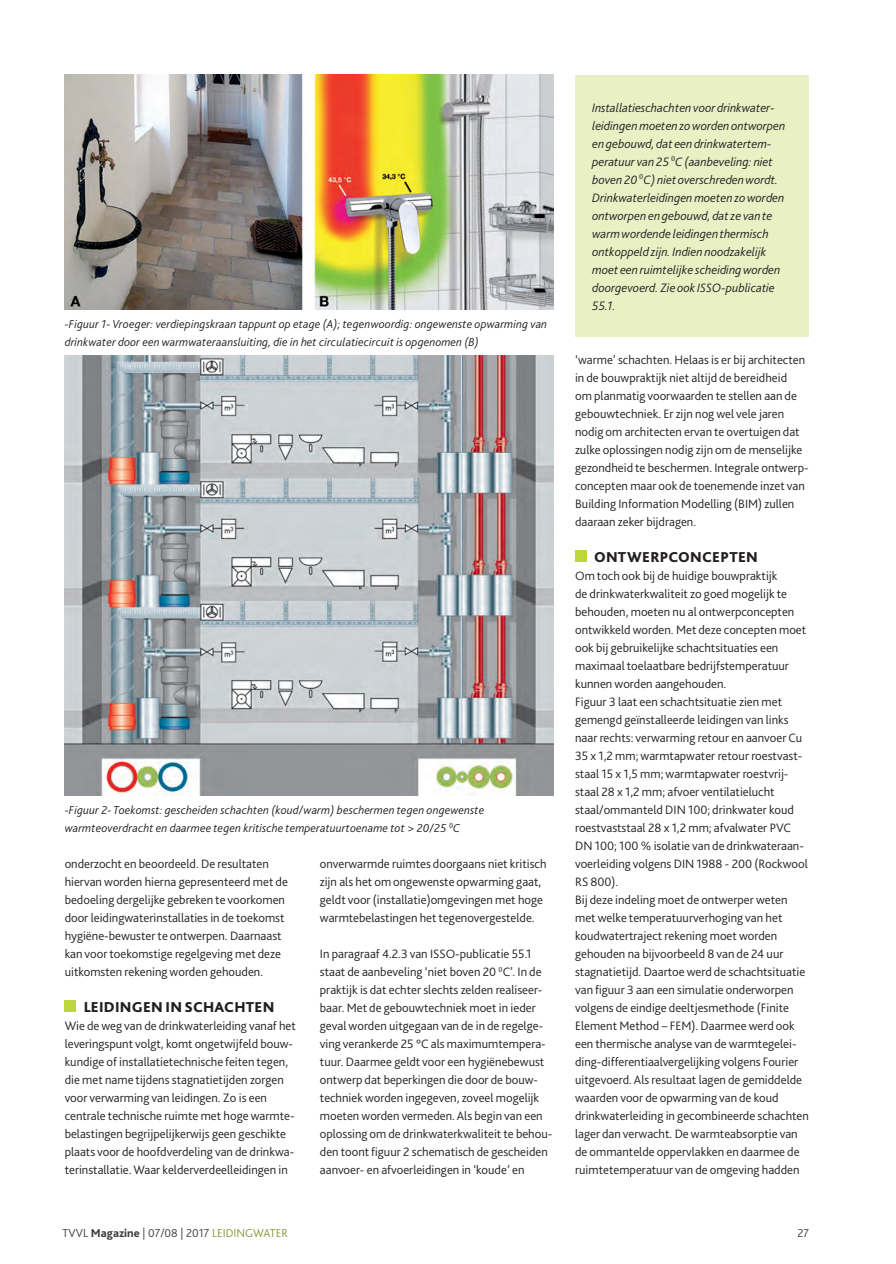
<style>
.page{position:relative;width:896px;height:1264px;background:#fff}
.page>*{position:absolute;margin:0;border:0;box-sizing:border-box;transform-origin:0 0}
.Bodykopje{font:800 15px "Bliss 2";letter-spacing:.02em;color:#231f20}
.Bodytekst{font:300 12.75px/18px "Bliss 2";color:#231f20}
.Bodytekst-2{font:italic 300 12.75px/18px "Bliss 2";color:#231f20}
.Bijschrift_foto_s_fi{font:italic 300 12px/18px "Bliss 2";letter-spacing:.01em;color:#231f20}
.t1{font:300 12px "Bliss 2";color:#3e3e3f}
.s1{font-weight:800}
.s2{color:#879735}
</style>
<div class="page">
<div style="left:575px;top:75px;width:234px;height:261px;background:#e8f0c4"></div>
<div style="left:65px;top:1000px;width:11px;height:11px;background:#bdd63c"></div>
<div style="left:575px;top:550px;width:11px;height:11px;background:#bdd63c"></div>
<img style="left:65px;top:356px;width:489px;height:439px">
<img style="left:65px;top:75px;width:489px;height:234px">
<p class="Bijschrift_foto_s_fi" style="left:65px;top:314px;width:484px">-Figuur 1- Vroeger: verdiepingskraan tappunt op etage (A); tegenwoordig: ongewenste opwarming van drinkwater door een warmwateraansluiting, die in het circulatiecircuit is opgenomen (B)</p>
<p class="Bijschrift_foto_s_fi" style="left:65px;top:800px;width:421px">-Figuur 2- Toekomst: gescheiden schachten (koud/warm) beschermen tegen ongewenste warmteoverdracht en daarmee tegen kritische temperatuurtoename tot &gt; 20/25 <sup>0</sup>C</p>
<p class="Bodytekst" style="left:65px;top:854px;width:225px">onderzocht en beoordeeld. De resultaten hiervan worden hierna gepresenteerd met de bedoeling dergelijke gebreken te voorkomen door leidingwaterinstallaties in de toekomst hygiëne-bewuster te ontwerpen. Daarnaast kan voor toekomstige regelgeving met deze uitkomsten rekening worden gehouden.</p>
<p class="Bodykopje" style="left:84px;top:997px;width:192px">LEIDINGEN IN SCHACHTEN</p>
<p class="Bodytekst" style="left:65px;top:1016px;width:233px">Wie de weg van de drinkwaterleiding vanaf het leveringspunt volgt, komt ongetwijfeld bouw&shy;kundige of installatietechnische feiten tegen, die met name tijdens stagnatietijden zorgen voor verwarming van leidingen. Zo is een centrale technische ruimte met hoge warmte&shy;belastingen begrijpelijkerwijs geen geschikte plaats voor de hoofdverdeling van de drinkwa&shy;terinstallatie. Waar kelderverdeelleidingen in</p>
<p class="Bodytekst" style="left:320px;top:854px;width:228px">onverwarmde ruimtes doorgaans niet kritisch zijn als het om ongewenste opwarming gaat, geldt voor (installatie)omgevingen met hoge warmtebelastingen het tegenovergestelde.</p>
<p class="Bodytekst" style="left:320px;top:944px;width:234px">In paragraaf 4.2.3 van ISSO-publicatie 55.1 staat de aanbeveling ‘niet boven 20 <sup>0</sup>C’. In de praktijk is dat echter slechts zelden realiseer&shy;baar. Met de gebouwtechniek moet in ieder geval worden uitgegaan van de in de regelge&shy;ving verankerde 25 °C als maximumtempera&shy;tuur. Daarmee geldt voor een hygiënebewust ontwerp dat beperkingen die door de bouw&shy;techniek worden ingegeven, zoveel mogelijk moeten worden vermeden. Als begin van een oplossing om de drinkwaterkwaliteit te behou&shy;den toont figuur 2 schematisch de gescheiden aanvoer- en afvoerleidingen in ‘koude’ en</p>
<p class="Bodytekst-2" style="left:592px;top:98px;width:195px">Installatieschachten voor drinkwater&shy;leidingen moeten zo worden ontworpen en gebouwd, dat een drinkwatertem&shy;peratuur van 25 <sup>0</sup>C (aanbeveling: niet boven 20 <sup>0</sup>C) niet overschreden wordt.<br>Drinkwaterleidingen moeten zo worden ontworpen en gebouwd, dat ze van te warm wordende leidingen thermisch ontkoppeld zijn. Indien noodzakelijk moet een ruimtelijke scheiding worden doorgevoerd. Zie ook ISSO-publicatie 55.1.</p>
<p class="Bodytekst" style="left:575px;top:350px;width:235px">‘warme’ schachten. Helaas is er bij architecten in de bouwpraktijk niet altijd de bereidheid<br>om planmatig voorwaarden te stellen aan de gebouwtechniek. Er zijn nog wel vele jaren nodig om architecten ervan te overtuigen dat zulke oplossingen nodig zijn om de menselijke gezondheid te beschermen. Integrale ontwerp&shy;concepten maar ook de toenemende inzet van Building Information Modelling (BIM) zullen daaraan zeker bijdragen.</p>
<p class="Bodykopje" style="left:594px;top:547px;width:165px">ONTWERPCONCEPTEN</p>
<p class="Bodytekst" style="left:575px;top:566px;width:233px">Om toch ook bij de huidige bouwpraktijk<br>de drinkwaterkwaliteit zo goed mogelijk te behouden, moeten nu al ontwerpconcepten ontwikkeld worden. Met deze concepten moet ook bij gebruikelijke schachtsituaties een maximaal toelaatbare bedrijfstemperatuur kunnen worden aangehouden.</p>
<p class="Bodytekst" style="left:575px;top:692px;width:234px">Figuur 3 laat een schachtsituatie zien met gemengd geïnstalleerde leidingen van links naar rechts: verwarming retour en aanvoer Cu 35 x 1,2 mm; warmtapwater retour roestvast&shy;staal 15 x 1,5 mm; warmtapwater roestvrij&shy;staal 28 x 1,2 mm; afvoer ventilatielucht staal/ommanteld DIN 100; drinkwater koud roestvaststaal 28 x 1,2 mm; afvalwater PVC DN 100; 100 % isolatie van de drinkwateraan&shy;voerleiding volgens DIN 1988 - 200 (Rockwool RS 800).</p>
<p class="Bodytekst" style="left:575px;top:890px;width:235px">Bij deze indeling moet de ontwerper weten met welke temperatuurverhoging van het koudwatertraject rekening moet worden gehouden na bijvoorbeeld 8 van de 24 uur stagnatietijd. Daartoe werd de schachtsituatie van figuur 3 aan een simulatie onderworpen volgens de eindige deeltjesmethode (Finite Element Method – FEM). Daarmee werd ook een thermische analyse van de warmtegelei&shy;ding-differentiaalvergelijking volgens Fourier uitgevoerd. Als resultaat lagen de gemiddelde waarden voor de opwarming van de koud drinkwaterleiding in gecombineerde schachten lager dan verwacht. De warmteabsorptie van de ommantelde oppervlakken en daarmee de ruimtetemperatuur van de omgeving hadden</p>
<p class="t1" style="left:63px;top:1225px;width:227px">TVVL <span class="s1">Magazine</span> | 07/08 | 2017 <span class="s2">LEIDINGWATER</span></p>
<p class="t1" style="left:797px;top:1225px;width:13px">27</p>
</div>
